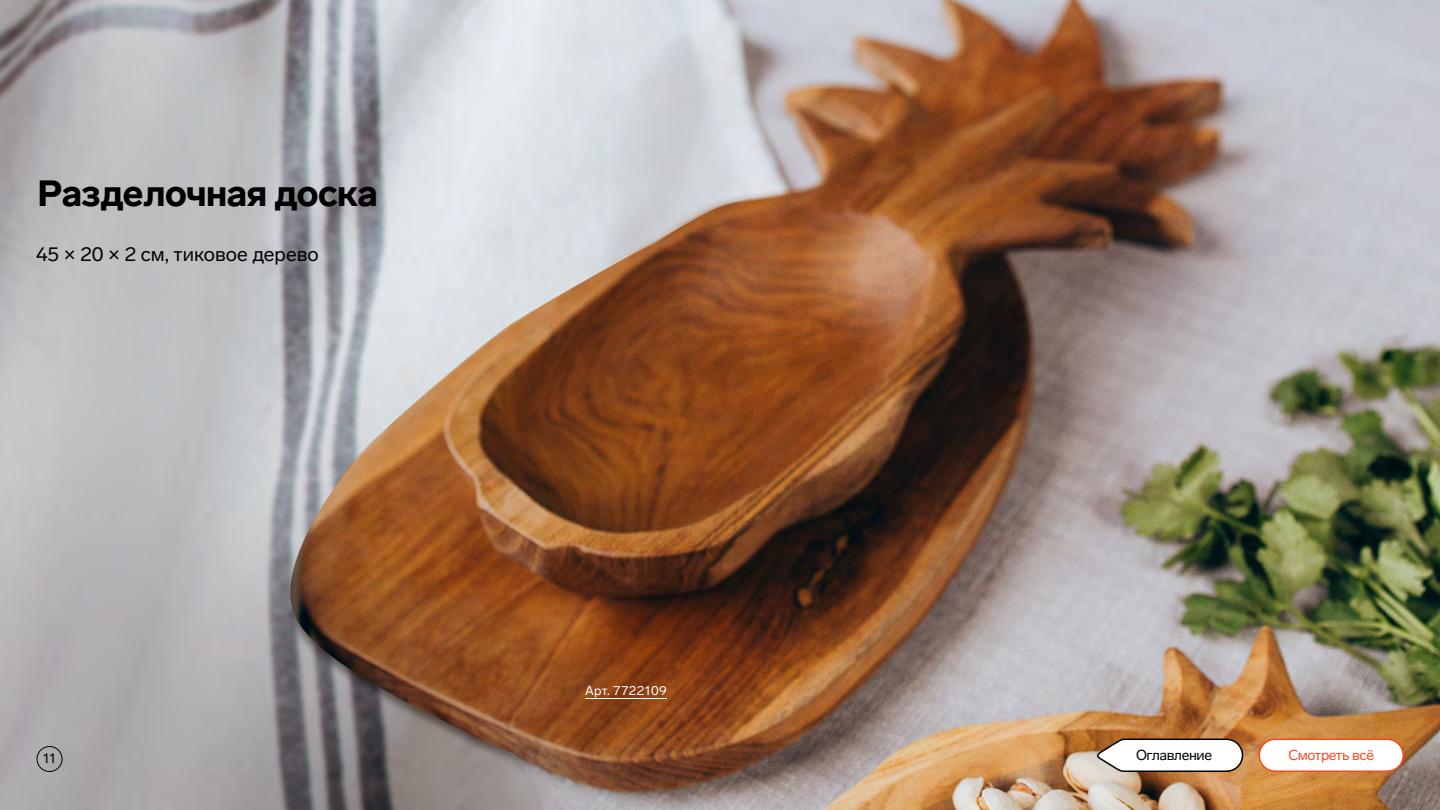
<style>
.page{position:relative;width:1440px;height:810px;background:#fff}
.page>*{position:absolute;margin:0;border:0;box-sizing:border-box;transform-origin:0 0}
.t1{font:900 36px "Lab Grotesque";letter-spacing:-.015em;color:#000}
.t2{font:20px "Lab Grotesque";color:#000}
.t3{font:14.4px "Lab Grotesque";letter-spacing:-.025em;color:#fc4823}
.t4{font:14.4px "Lab Grotesque";letter-spacing:-.025em;color:#000}
.t5{font:14px "Lab Grotesque";color:#000}
.t6{font:13px "Lab Grotesque";letter-spacing:.025em;color:#fff}
</style>
<div class="page">
<img style="left:0;top:0;width:1440px;height:810px">
<hr style="left:585px;top:698px;width:82px;height:1px;background:#fff">
<div style="left:1259px;top:739px;width:144px;height:32px;background:#fff;border-radius:16px"></div>
<div style="left:1258px;top:739px;width:146px;height:33px;border:2px solid #fc4823;border-radius:16px"></div>
<div style="left:37px;top:746px;width:26px;height:26px;border:1px solid #000;border-radius:50%"></div>
<svg style="left:1095px;top:738px;width:149px;height:35px"></svg>
<div style="left:1125px;top:749px;width:98px;height:11px;background:#fff"></div>
<h1 class="t1" style="left:37px;top:172px;width:342px">Разделочная доска</h1>
<p class="t2" style="left:36px;top:242px;width:284px">45 × 20 × 2 см, тиковое дерево</p>
<p class="t6" style="left:585px;top:683px;width:83px">Арт. 7722109</p>
<p class="t5" style="left:43px;top:750px;width:14px">11</p>
<p class="t4" style="left:1136px;top:746px;width:78px">Оглавление</p>
<p class="t3" style="left:1288px;top:746px;width:87px">Смотреть всё</p>
</div>
